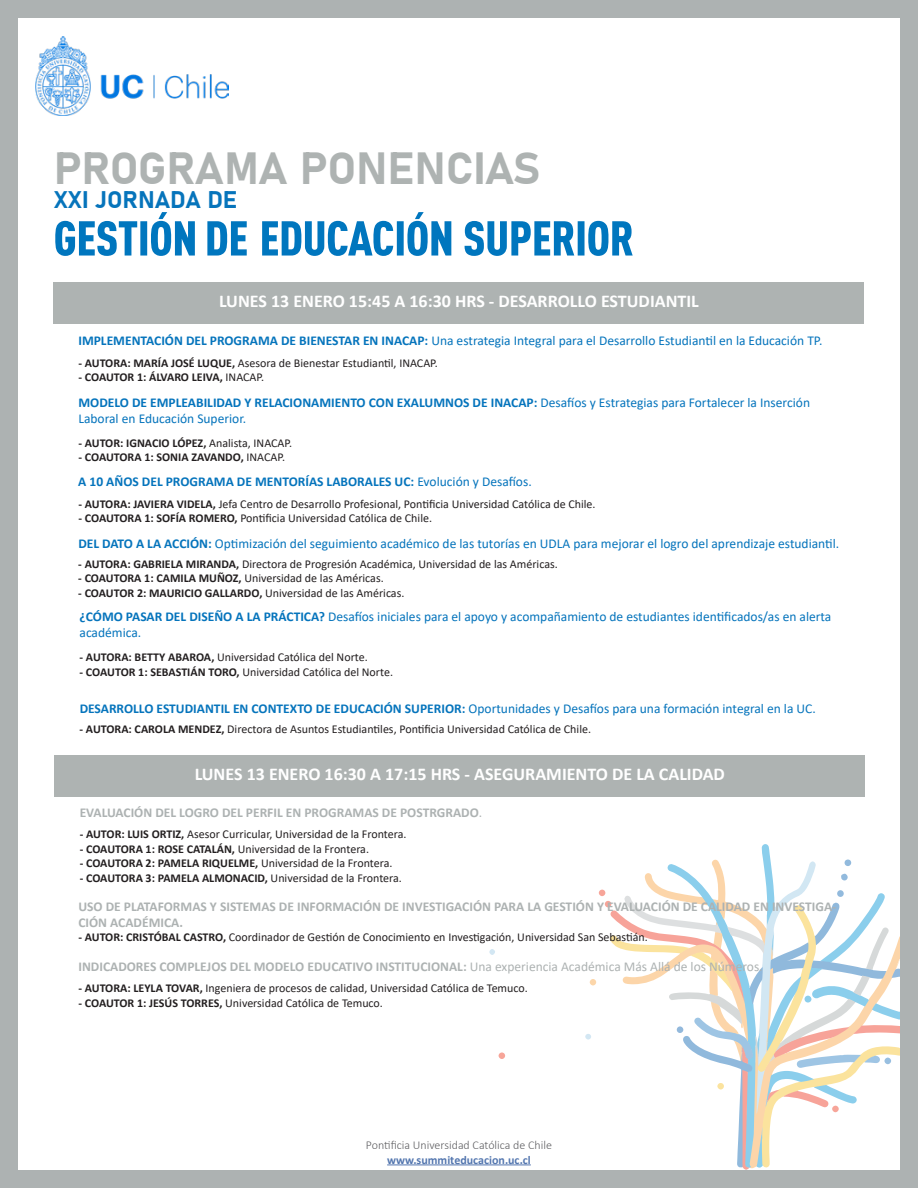
<style>
.page{position:relative;width:918px;height:1188px;background:#fff}
.page>*{position:absolute;margin:0;border:0;box-sizing:border-box;transform-origin:0 0}
.t1{font:45px "Bahnschrift";letter-spacing:-.01em;color:#aeb3b2}
.t2{font:24px "Bahnschrift";color:#0674bb}
.t3{font:700 18px "Calibri";color:#fff}
.t4{font:13.5px/16.2px "Calibri";color:#0574bc}
.t5{font:700 13.5px/16.2px "Calibri";color:#adb2b2}
.t6{font:700 13.5px "Calibri";color:#0574bc}
.t7{font:12px "Calibri";color:#231f20}
.t8{font:700 12px "Calibri";color:#231f20}
.t9{font:300 12px "Calibri";color:#5f5f62}
.t10{font:700 12px "Calibri";color:#5376af}
.s1{font-weight:700}
.s2{font-weight:400}
</style>
<div class="page">
<div style="left:499px;top:1052px;width:6px;height:7px;background:#f7a599;border-radius:50%"></div>
<div style="left:590px;top:979px;width:6px;height:7px;background:#fcd6aa;border-radius:50%"></div>
<svg style="left:585px;top:1034px;width:6px;height:6px"></svg>
<svg style="left:489px;top:949px;width:6px;height:6px"></svg>
<svg style="left:599px;top:844px;width:300px;height:325px"></svg>
<div style="left:805px;top:996px;width:6px;height:7px;background:#8cceec;border-radius:50%"></div>
<div style="left:0;top:0;width:918px;height:1188px;border:18px solid #adb2b2"></div>
<img style="left:35px;top:37px;width:194px;height:78px">
<svg style="left:465px;top:221px;width:168px;height:35px"></svg>
<svg style="left:262px;top:212px;width:189px;height:44px"></svg>
<svg style="left:55px;top:212px;width:192px;height:44px"></svg>
<hr style="left:387px;top:1165px;width:144px;height:1px;background:#5376af">
<div style="left:54px;top:282px;width:810px;height:41px;background:#aeb3b2"></div>
<div style="left:55px;top:755px;width:810px;height:41px;background:#aeb3b2"></div>
<p class="t1" style="left:54px;top:134px;width:488px">PROGRAMA PONENCIAS</p>
<p class="t2" style="left:54px;top:181px;width:185px">XXI JORNADA DE</p>
<p class="t3" style="left:219px;top:288px;width:481px">LUNES 13 ENERO 15:45 A 16:30 HRS - DESARROLLO ESTUDIANTIL</p>
<p class="t4" style="left:78px;top:332px;width:746px"><span class="s1">IMPLEMENTACIÓN DEL PROGRAMA DE BIENESTAR EN INACAP:</span> Una estrategia Integral para el Desarrollo Estudiantil en la Educación TP.</p>
<p class="t7" style="left:78px;top:354px;width:361px"><span class="s1">- AUTORA: MARÍA JOSÉ LUQUE,</span> Asesora de Bienestar Estudiantil, INACAP.</p>
<p class="t8" style="left:78px;top:369px;width:187px">- COAUTOR 1: ÁLVARO LEIVA, <span class="s2">INACAP.</span></p>
<p class="t4" style="left:78px;top:394px;width:733px"><span class="s1">MODELO DE EMPLEABILIDAD Y RELACIONAMIENTO CON EXALUMNOS DE INACAP:</span> Desafíos y Estrategias para Fortalecer la Inserción<br>Laboral en Educación Superior.</p>
<p class="t8" style="left:78px;top:434px;width:215px">- AUTOR: IGNACIO LÓPEZ, <span class="s2">Analista, INACAP.</span></p>
<p class="t8" style="left:78px;top:449px;width:208px">- COAUTORA 1: SONIA ZAVANDO, <span class="s2">INACAP.</span></p>
<p class="t6" style="left:78px;top:472px;width:455px">A 10 AÑOS DEL PROGRAMA DE MENTORÍAS LABORALES UC: <span class="s2">Evolución y Desafíos.</span></p>
<p class="t7" style="left:78px;top:496px;width:519px"><span class="s1">- AUTORA: JAVIERA VIDELA,</span> Jefa Centro de Desarrollo Profesional, Pontificia Universidad Católica de Chile.</p>
<p class="t7" style="left:78px;top:510px;width:355px"><span class="s1">- COAUTORA 1: SOFÍA ROMERO,</span> Pontificia Universidad Católica de Chile.</p>
<p class="t4" style="left:78px;top:535px;width:762px"><span class="s1">DEL DATO A LA ACCIÓN:</span> Optimización del seguimiento académico de las tutorías en UDLA para mejorar el logro del aprendizaje estudiantil.</p>
<p class="t7" style="left:78px;top:556px;width:481px"><span class="s1">- AUTORA: GABRIELA MIRANDA,</span> Directora de Progresión Académica, Universidad de las Américas.</p>
<p class="t7" style="left:78px;top:570px;width:307px"><span class="s1">- COAUTORA 1: CAMILA MUÑOZ,</span> Universidad de las Américas.</p>
<p class="t8" style="left:78px;top:584px;width:328px">- COAUTOR 2: MAURICIO GALLARDO, <span class="s2">Universidad de las Américas.</span></p>
<p class="t4" style="left:80px;top:608px;width:753px"><span class="s1">¿CÓMO PASAR DEL DISEÑO A LA PRÁCTICA?</span> Desafíos iniciales para el apoyo y acompañamiento de estudiantes identificados/as en alerta académica.</p>
<p class="t7" style="left:80px;top:649px;width:290px"><span class="s1">- AUTORA: BETTY ABAROA,</span> Universidad Católica del Norte.</p>
<p class="t7" style="left:80px;top:663px;width:315px"><span class="s1">- COAUTOR 1: SEBASTIÁN TORO,</span> Universidad Católica del Norte.</p>
<p class="t4" style="left:80px;top:701px;width:738px"><span class="s1">DESARROLLO ESTUDIANTIL EN CONTEXTO DE EDUCACIÓN SUPERIOR:</span> Oportunidades y Desafíos para una formación integral en la UC.</p>
<p class="t7" style="left:80px;top:721px;width:513px"><span class="s1">- AUTORA: CAROLA MENDEZ,</span> Directora de Asuntos Estudiantiles, Pontificia Universidad Católica de Chile.</p>
<p class="t3" style="left:195px;top:761px;width:532px">LUNES 13 ENERO 16:30 A 17:15 HRS - ASEGURAMIENTO DE LA CALIDAD</p>
<p class="t5" style="left:80px;top:804px;width:404px">EVALUACIÓN DEL LOGRO DEL PERFIL EN PROGRAMAS DE POSTRGRADO<span class="s2">.</span></p>
<p class="t7" style="left:80px;top:826px;width:328px"><span class="s1">- AUTOR: LUIS ORTIZ,</span> Asesor Curricular, Universidad de la Frontera.</p>
<p class="t7" style="left:80px;top:840px;width:291px"><span class="s1">- COAUTORA 1: ROSE CATALÁN,</span> Universidad de la Frontera.</p>
<p class="t8" style="left:80px;top:855px;width:314px">- COAUTORA 2: PAMELA RIQUELME, <span class="s2">Universidad de la Frontera.</span></p>
<p class="t8" style="left:80px;top:869px;width:324px">- COAUTORA 3: PAMELA ALMONACID, <span class="s2">Universidad de la Frontera.</span></p>
<p class="t5" style="left:78px;top:898px;width:759px">USO DE PLATAFORMAS Y SISTEMAS DE INFORMACIÓN DE INVESTIGACIÓN PARA LA GESTIÓN Y EVALUACIÓN DE CALIDAD EN INVESTIGA-<br>CIÓN ACADÉMICA.</p>
<p class="t7" style="left:78px;top:929px;width:571px"><span class="s1">- AUTOR: CRISTÓBAL CASTRO,</span> Coordinador de Gestión de Conocimiento en Investigación, Universidad San Sebastián.</p>
<p class="t5" style="left:78px;top:958px;width:686px">INDICADORES COMPLEJOS DEL MODELO EDUCATIVO INSTITUCIONAL: <span class="s2">Una experiencia Académica Más Allá de los Números.</span></p>
<p class="t7" style="left:78px;top:980px;width:451px"><span class="s1">- AUTORA: LEYLA TOVAR,</span> Ingeniera de procesos de calidad, Universidad Católica de Temuco.</p>
<p class="t7" style="left:78px;top:995px;width:306px"><span class="s1">- COAUTOR 1: JESÚS TORRES,</span> Universidad Católica de Temuco.</p>
<p class="t9" style="left:366px;top:1138px;width:188px">Pontificia Universidad Católica de Chile</p>
<p class="t10" style="left:387px;top:1151px;width:145px">www.summiteducacion.uc.cl</p>
</div>
